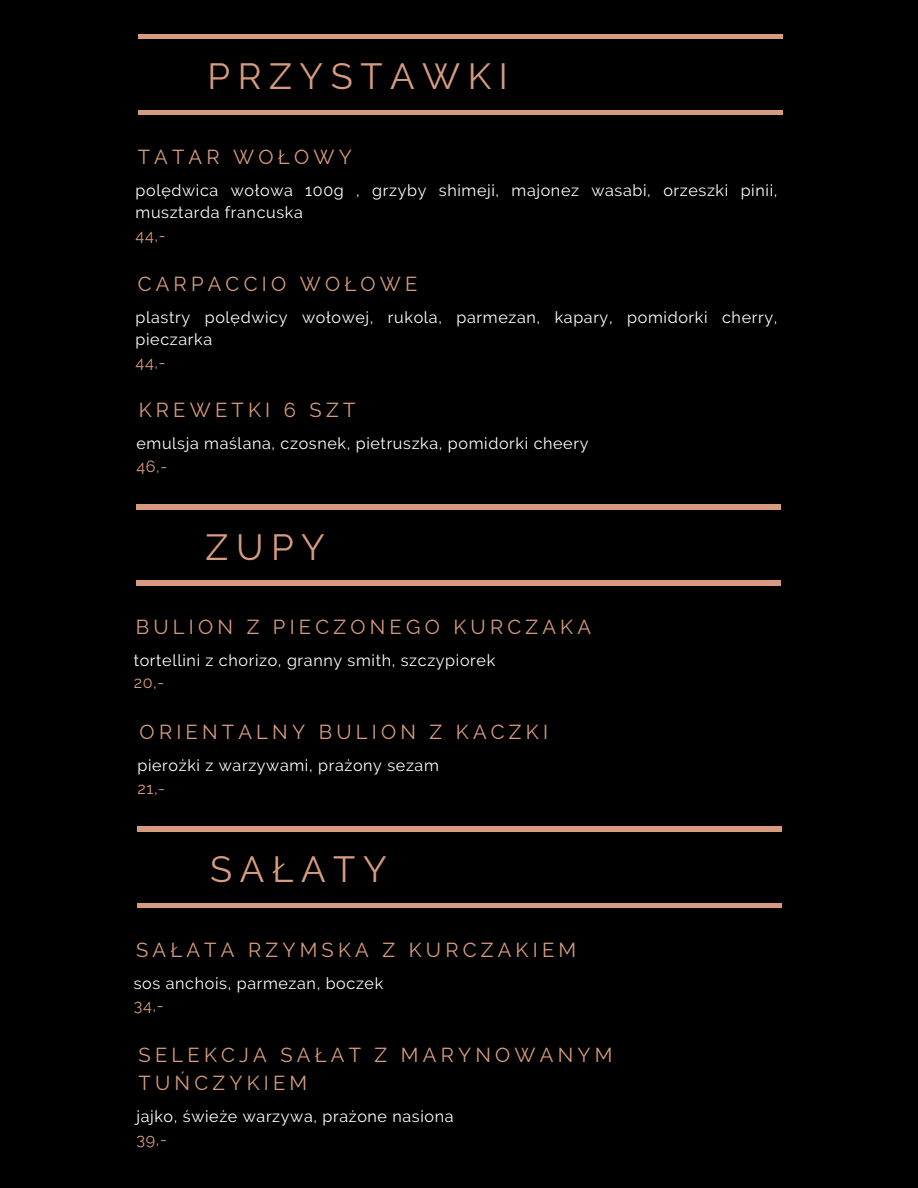
<style>
.page{position:relative;width:918px;height:1188px;background:#000}
.page>*{position:absolute;margin:0;border:0;box-sizing:border-box;transform-origin:0 0}
.t1{font:36.3px "Raleway";letter-spacing:.21em;color:#d79c7f}
.t2{font:20.1px "Raleway";letter-spacing:.21em;color:#d79c7f}
.t3{font:16.2px/22.5px "Raleway";letter-spacing:.04em;color:#fff}
.t4{font:16.2px "Raleway";letter-spacing:.04em;color:#d79c7f}
</style>
<div class="page">
<div style="left:138px;top:34px;width:645px;height:5px;background:#d79c7f"></div>
<div style="left:138px;top:110px;width:645px;height:5px;background:#d79c7f"></div>
<hr style="left:136px;top:505px;width:645px;height:4px;background:#d79c7f">
<hr style="left:136px;top:581px;width:645px;height:4px;background:#d79c7f">
<hr style="left:137px;top:827px;width:645px;height:4px;background:#d79c7f">
<hr style="left:137px;top:903px;width:645px;height:4px;background:#d79c7f">
<p class="t1" style="left:208px;top:55px;width:302px">PRZYSTAWKI</p>
<p class="t2" style="left:138px;top:145px;width:216px">TATAR WOŁOWY</p>
<p class="t3" style="left:136px;top:179px;width:643px">polędwica wołowa 100g , grzyby shimeji, majonez wasabi, orzeszki pinii, musztarda francuska</p>
<p class="t4" style="left:136px;top:225px;width:31px">44,-</p>
<p class="t2" style="left:138px;top:272px;width:281px">CARPACCIO WOŁOWE</p>
<p class="t3" style="left:136px;top:306px;width:643px">plastry polędwicy wołowej, rukola, parmezan, kapary, pomidorki cherry, pieczarka</p>
<p class="t4" style="left:136px;top:352px;width:31px">44,-</p>
<p class="t2" style="left:139px;top:399px;width:218px">KREWETKI 6 SZT</p>
<p class="t3" style="left:137px;top:433px;width:453px">emulsja maślana, czosnek, pietruszka, pomidorki cheery</p>
<p class="t4" style="left:137px;top:457px;width:32px">46,-</p>
<p class="t1" style="left:206px;top:526px;width:121px">ZUPY</p>
<p class="t2" style="left:136px;top:615px;width:457px">BULION Z PIECZONEGO KURCZAKA</p>
<p class="t3" style="left:134px;top:649px;width:363px">tortellini z chorizo, granny smith, szczypiorek</p>
<p class="t4" style="left:134px;top:673px;width:32px">20,-</p>
<p class="t2" style="left:140px;top:720px;width:410px">ORIENTALNY BULION Z KACZKI</p>
<p class="t3" style="left:137px;top:754px;width:303px">pierożki z warzywami, prażony sezam</p>
<p class="t4" style="left:137px;top:778px;width:29px">21,-</p>
<p class="t1" style="left:210px;top:848px;width:178px">SAŁATY</p>
<p class="t2" style="left:136px;top:938px;width:442px">SAŁATA RZYMSKA Z KURCZAKIEM</p>
<p class="t3" style="left:134px;top:972px;width:251px">sos anchois, parmezan, boczek</p>
<p class="t4" style="left:134px;top:996px;width:31px">34,-</p>
<p class="t2" style="left:139px;top:1043px;width:475px">SELEKCJA SAŁAT Z MARYNOWANYM</p>
<p class="t2" style="left:139px;top:1071px;width:170px">TUŃCZYKIEM</p>
<p class="t3" style="left:136px;top:1105px;width:319px">jajko, świeże warzywa, prażone nasiona</p>
<p class="t4" style="left:136px;top:1129px;width:32px">39,-</p>
</div>
